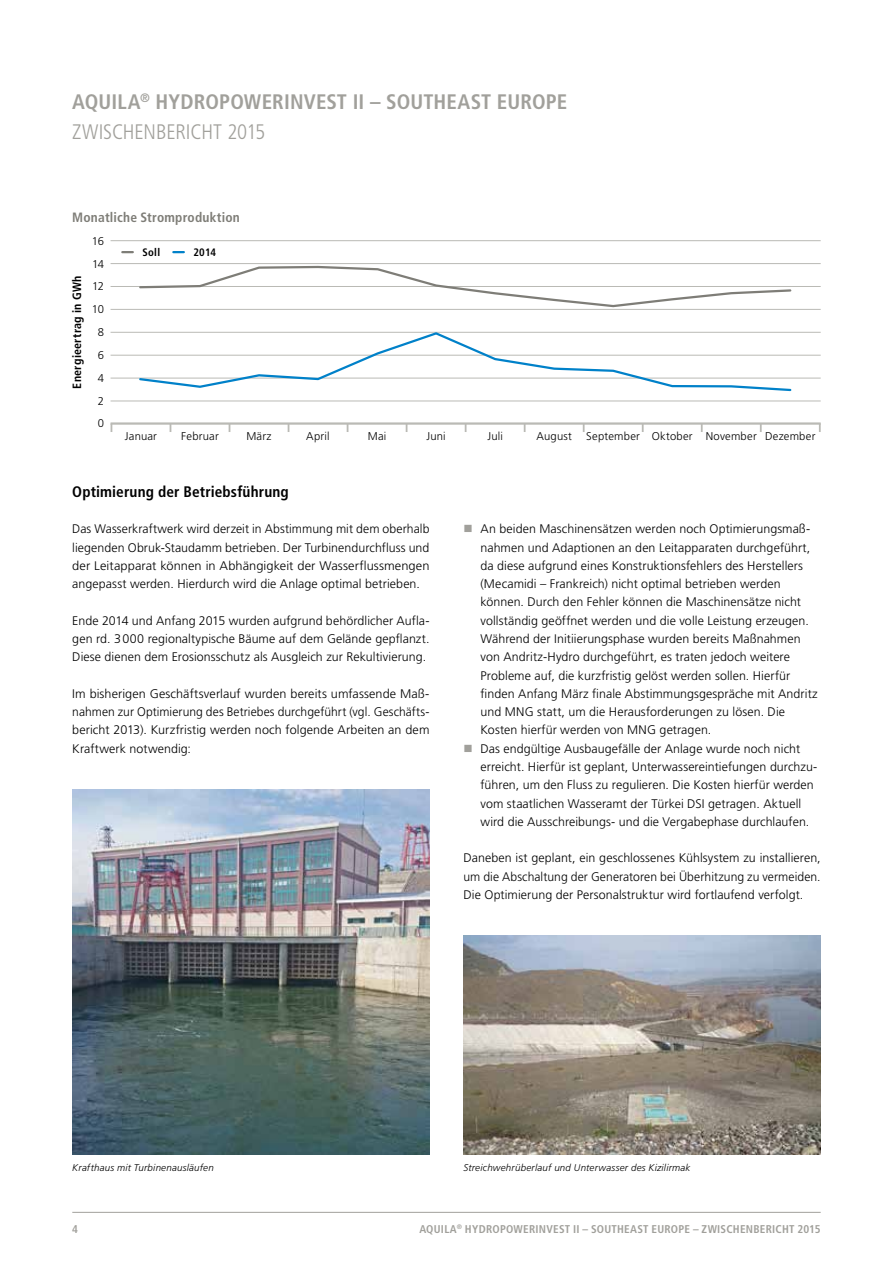
<style>
.page{position:relative;width:893px;height:1263px;background:#fff}
.page>*{position:absolute;margin:0;border:0;box-sizing:border-box;transform-origin:0 0}
.t1{font:700 condensed 21px/30px "Frutiger";letter-spacing:.005em;color:#a1a09b}
.t2{font:700 condensed 15.3px "Frutiger";letter-spacing:.01em;color:#000}
.t3{font:700 condensed 13.5px "Frutiger";letter-spacing:.015em;color:#7e7d77}
.t4{font:300 12.45px/18.3px "Frutiger";letter-spacing:.005em;color:#000;text-align:justify}
.t5{font:700 condensed 12px "Frutiger LT Pro";letter-spacing:.02em;color:#000}
.t6{font:300 11.25px/22.8px "Frutiger LT Pro";letter-spacing:.02em;color:#000;text-align:center}
.t7{font:700 condensed 11.25px "Frutiger";letter-spacing:.02em;color:#a1a09b}
.t8{font:700 condensed 10.8px "Frutiger LT Pro";letter-spacing:.025em;color:#000}
.t9{font:italic 300 9.75px "Frutiger";letter-spacing:.02em;color:#000}
.s1{font-weight:300}
</style>
<div class="page">
<hr style="left:72px;top:1212px;width:749px;height:1px;background:#a1a09b">
<svg style="left:524px;top:425px;width:2px;height:7px"></svg>
<svg style="left:583px;top:425px;width:2px;height:7px"></svg>
<svg style="left:642px;top:425px;width:2px;height:7px"></svg>
<svg style="left:701px;top:425px;width:2px;height:7px"></svg>
<svg style="left:760px;top:425px;width:2px;height:7px"></svg>
<svg style="left:819px;top:425px;width:2px;height:7px"></svg>
<svg style="left:122px;top:251px;width:11px;height:2px"></svg>
<svg style="left:173px;top:251px;width:11px;height:2px"></svg>
<hr style="left:111px;top:240px;width:710px;height:1px;background:#babab5">
<hr style="left:111px;top:401px;width:710px;height:1px;background:#babab5">
<hr style="left:111px;top:378px;width:710px;height:1px;background:#babab5">
<hr style="left:111px;top:332px;width:710px;height:1px;background:#babab5">
<hr style="left:111px;top:355px;width:710px;height:1px;background:#babab5">
<hr style="left:111px;top:263px;width:710px;height:1px;background:#babab5">
<hr style="left:111px;top:286px;width:710px;height:1px;background:#babab5">
<hr style="left:111px;top:309px;width:710px;height:1px;background:#babab5">
<hr style="left:111px;top:422px;width:710px;height:3px;background:#babab5">
<svg style="left:139px;top:265px;width:653px;height:43px"></svg>
<svg style="left:138px;top:331px;width:655px;height:61px"></svg>
<img style="left:463px;top:935px;width:358px;height:220px">
<img style="left:72px;top:789px;width:357px;height:366px">
<h1 class="t1" style="left:72px;top:87px;width:496px">AQUILA<sup>®</sup> HYDROPOWERINVEST II – SOUTHEAST EUROPE<br><span class="s1">ZWISCHENBERICHT 2015</span></h1>
<p class="t3" style="left:72px;top:210px;width:169px">Monatliche Stromproduktion</p>
<p class="t5" style="left:70px;top:389px;width:115px;rotate:-90deg">Energieertrag in GWh</p>
<p class="t6" style="left:92px;top:230px;width:14px">16<br>14<br>12<br>10<br>8<br>6<br>4<br>2<br>0</p>
<p class="t8" style="left:142px;top:246px;width:19px">Soll</p>
<p class="t8" style="left:193px;top:246px;width:24px">2014</p>
<p class="t6" style="left:125px;top:425px;width:34px">Januar</p>
<p class="t6" style="left:181px;top:425px;width:39px">Februar</p>
<p class="t6" style="left:246px;top:425px;width:27px">März</p>
<p class="t6" style="left:306px;top:425px;width:25px">April</p>
<p class="t6" style="left:368px;top:425px;width:20px">Mai</p>
<p class="t6" style="left:426px;top:425px;width:21px">Juni</p>
<p class="t6" style="left:487px;top:425px;width:17px">Juli</p>
<p class="t6" style="left:536px;top:425px;width:37px">August</p>
<p class="t6" style="left:586px;top:425px;width:231px">September Oktober November Dezember</p>
<p class="t2" style="left:72px;top:482px;width:218px">Optimierung der Betriebsführung</p>
<p class="t4" style="left:72px;top:520px;width:359px">Das Wasserkraftwerk wird derzeit in Abstimmung mit dem oberhalb liegenden Obruk-Staudamm betrieben. Der Turbinendurchfluss und der Leitapparat können in Abhängigkeit der Wasserflussmengen angepasst werden. Hierdurch wird die Anlage optimal betrieben.</p>
<p class="t4" style="left:72px;top:611px;width:359px">Ende 2014 und Anfang 2015 wurden aufgrund behördlicher Aufla&shy;gen rd. 3000 regionaltypische Bäume auf dem Gelände gepflanzt.<br>Diese dienen dem Erosionsschutz als Ausgleich zur Rekultivierung.</p>
<p class="t4" style="left:72px;top:684px;width:359px">Im bisherigen Geschäftsverlauf wurden bereits umfassende Maß&shy;nahmen zur Optimierung des Betriebes durchgeführt (vgl. Geschäfts&shy;bericht 2013). Kurzfristig werden noch folgende Arbeiten an dem Kraftwerk notwendig:</p>
<p class="t4" style="left:480px;top:520px;width:339px;text-align:left">An beiden Maschinensätzen werden noch Optimierungsmaß&shy;nahmen und Adaptionen an den Leitapparaten durchgeführt, da diese aufgrund eines Konstruktionsfehlers des Herstellers (Mecamidi – Frankreich) nicht optimal betrieben werden können. Durch den Fehler können die Maschinensätze nicht vollständig geöffnet werden und die volle Leistung erzeugen.<br>Während der Initiierungsphase wurden bereits Maßnahmen von Andritz-Hydro durchgeführt, es traten jedoch weitere Probleme auf, die kurzfristig gelöst werden sollen. Hierfür finden Anfang März finale Abstimmungsgespräche mit Andritz und MNG statt, um die Herausforderungen zu lösen. Die Kosten hierfür werden von MNG getragen.<br>Das endgültige Ausbaugefälle der Anlage wurde noch nicht erreicht. Hierfür ist geplant, Unterwassereintiefungen durchzu&shy;führen, um den Fluss zu regulieren. Die Kosten hierfür werden vom staatlichen Wasseramt der Türkei DSI getragen. Aktuell wird die Ausschreibungs- und die Vergabephase durchlaufen.</p>
<p class="t4" style="left:463px;top:849px;width:359px">Daneben ist geplant, ein geschlossenes Kühlsystem zu installieren, um die Abschaltung der Generatoren bei Überhitzung zu vermeiden.<br>Die Optimierung der Personalstruktur wird fortlaufend verfolgt.</p>
<p class="t9" style="left:72px;top:1162px;width:143px">Krafthaus mit Turbinenausläufen</p>
<p class="t9" style="left:463px;top:1162px;width:229px">Streichwehrüberlauf und Unterwasser des Kizilirmak</p>
<p class="t7" style="left:72px;top:1222px;width:7px">4</p>
<p class="t7" style="left:419px;top:1222px;width:403px">AQUILA<sup>®</sup> HYDROPOWERINVEST II – SOUTHEAST EUROPE – ZWISCHENBERICHT 2015</p>
</div>
